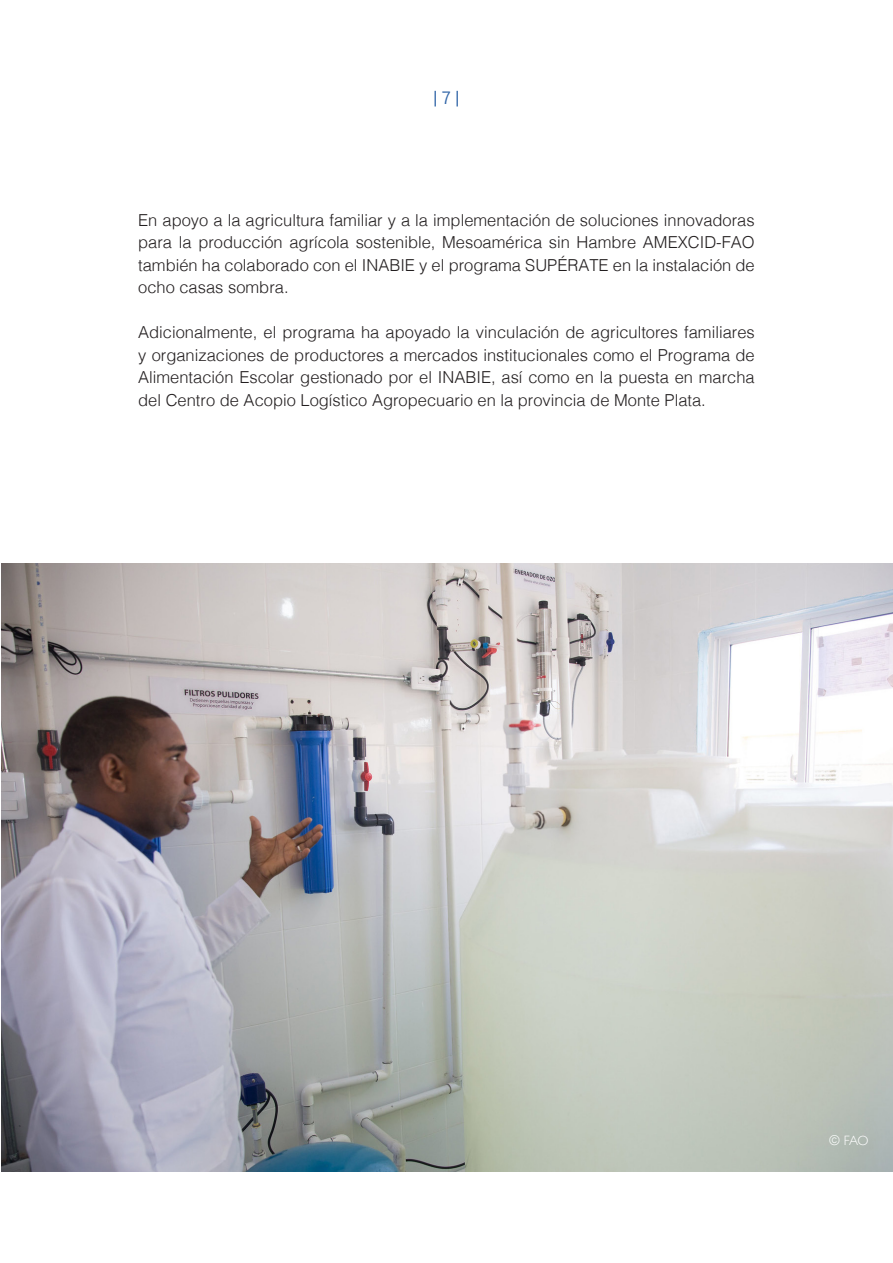
<style>
.page{position:relative;width:893px;height:1263px;background:#fff}
.page>*{position:absolute;margin:0;border:0;box-sizing:border-box;transform-origin:0 0}
.t1{font:18px "Arima Koshi";color:#2f64a7}
.t2{font:300 16.5px/22.5px "Helvetica";color:#231f20;text-align:justify}
.t3{font:300 13.5px "Gill Sans";color:#fff}
</style>
<div class="page">
<img style="left:1px;top:563px;width:892px;height:608px">
<p class="t1" style="left:433px;top:88px;width:29px">| 7 |</p>
<p class="t2" style="left:138px;top:207px;width:618px">En apoyo a la agricultura familiar y a la implementación de soluciones innovadoras para la producción agrícola sostenible, Mesoamérica sin Hambre AMEXCID-FAO también ha colaborado con el INABIE y el programa SUPÉRATE en la instalación de ocho casas sombra.</p>
<p class="t2" style="left:138px;top:320px;width:618px">Adicionalmente, el programa ha apoyado la vinculación de agricultores familiares y organizaciones de productores a mercados institucionales como el Programa de Alimentación Escolar gestionado por el INABIE, así como en la puesta en marcha del Centro de Acopio Logístico Agropecuario en la provincia de Monte Plata.</p>
<p class="t3" style="left:829px;top:1129px;width:41px">© FAO</p>
</div>
